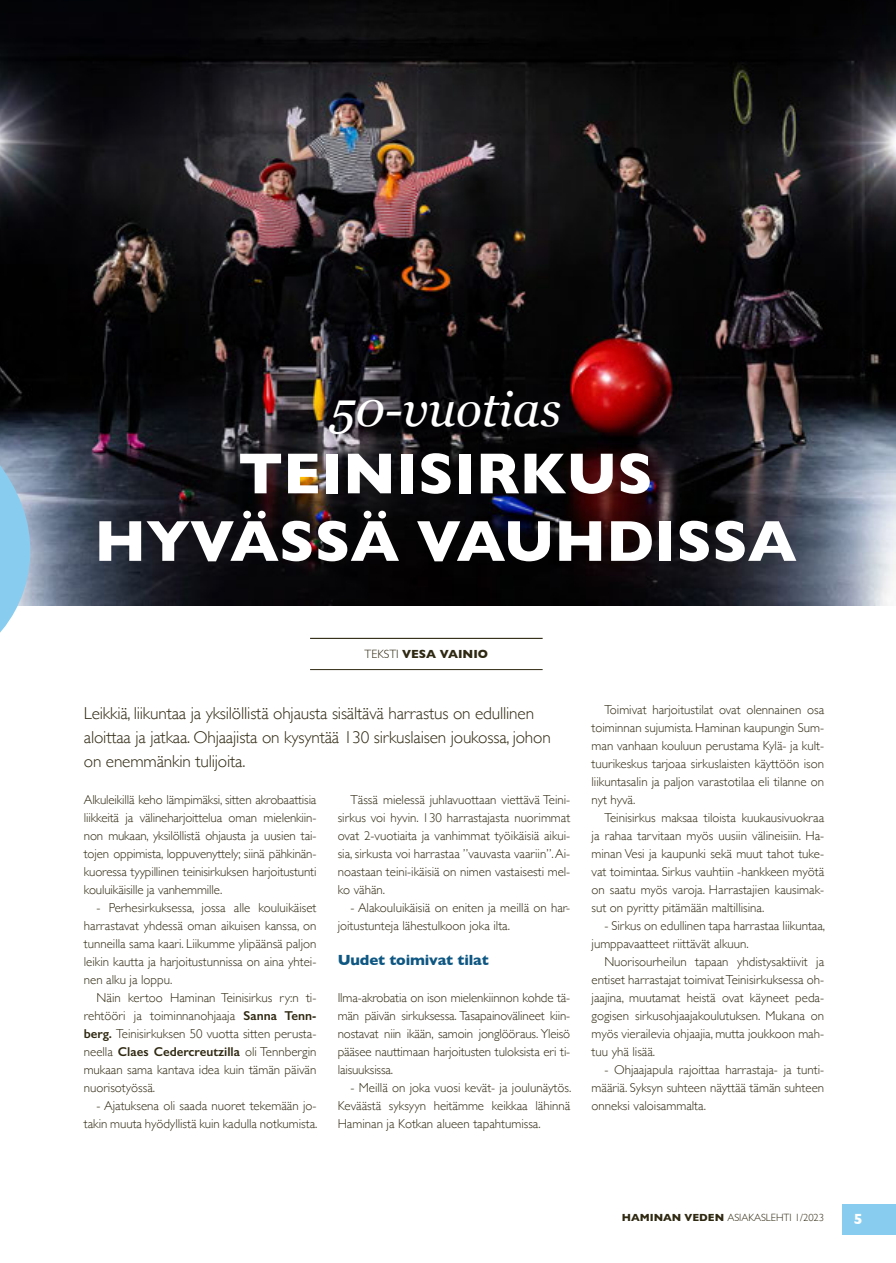
<style>
.page{position:relative;width:896px;height:1263px;background:#fff}
.page>*{position:absolute;margin:0;border:0;box-sizing:border-box;transform-origin:0 0}
.t1{font:700 58.5px/67.5px "Gill Sans";color:#fff;text-align:center}
.t2{font:italic 48px "Georgia";color:#fff}
.t3{font:300 17.25px/24px "Gill Sans";letter-spacing:-.01em;color:#2f2912}
.t4{font:700 15px "Gill Sans";letter-spacing:-.01em;color:#0e5783}
.t5{font:700 15px "Gill Sans";color:#fff}
.t6{font:300 12.9px/18px "Gill Sans";color:#2f2912;text-align:justify}
.t7{font:700 12px "Gill Sans";color:#2f2912}
.t8{font:300 10.5px "Gill Sans";color:#2f2912}
.s1{font-weight:300}
.s2{font-weight:600}
.s3{font-weight:700}
</style>
<div class="page">
<div style="left:842px;top:1204px;width:53px;height:30px;background:#88cdef"></div>
<img style="left:0;top:0;width:895px;height:606px">
<hr style="left:310px;top:638px;width:232px;height:1px;background:#2f2912">
<hr style="left:310px;top:669px;width:232px;height:1px;background:#2f2912">
<svg style="left:0;top:290px;width:34px;height:343px;background:#597282"></svg>
<h2 class="t2" style="left:330px;top:382px;width:233px">50-vuotias</h2>
<h1 class="t1" style="left:94px;top:438px;width:703px">TEINISIRKUS<br>HYVÄSSÄ VAUHDISSA</h1>
<p class="t7" style="left:364px;top:644px;width:125px"><span class="s1">TEKSTI</span> VESA VAINIO</p>
<h3 class="t3" style="left:84px;top:700px;width:468px">Leikkiä, liikuntaa ja yksilöllistä ohjausta sisältävä harrastus on edullinen aloittaa ja jatkaa. Ohjaajista on kysyntää 130 sirkuslaisen joukossa, johon on enemmänkin tulijoita.</h3>
<p class="t6" style="left:84px;top:790px;width:234px">Alkuleikillä keho lämpimäksi, sitten akrobaattisia liikkeitä ja välineharjoittelua oman mielenkiin&shy;non mukaan, yksilöllistä ohjausta ja uusien tai&shy;tojen oppimista, loppuvenyttely; siinä pähkinän&shy;kuoressa tyypillinen teinisirkuksen harjoitustunti kouluikäisille ja vanhemmille.</p>
<p class="t6" style="left:84px;top:898px;width:234px;text-indent:13px">- Perhesirkuksessa, jossa alle kouluikäiset harrastavat yhdessä oman aikuisen kanssa, on tunneilla sama kaari. Liikumme ylipäänsä paljon leikin kautta ja harjoitustunnissa on aina yhtei&shy;nen alku ja loppu.</p>
<p class="t6" style="left:84px;top:988px;width:234px;text-indent:13px">Näin kertoo Haminan Teinisirkus ry:n ti&shy;rehtööri ja toiminnanohjaaja <span class="s2">Sanna Tenn&shy;berg.</span> Teinisirkuksen 50 vuotta sitten perusta&shy;neella <span class="s2">Claes Cedercreutzilla</span> oli Tennbergin mukaan sama kantava idea kuin tämän päivän nuorisotyössä.</p>
<p class="t6" style="left:84px;top:1096px;width:235px;text-align:right">- Ajatuksena oli saada nuoret tekemään jo&shy;takin muuta hyödyllistä kuin kadulla notkumista.</p>
<p class="t6" style="left:337px;top:790px;width:234px;text-indent:13px">Tässä mielessä juhlavuottaan viettävä Teini&shy;sirkus voi hyvin. 130 harrastajasta nuorimmat ovat 2-vuotiaita ja vanhimmat työikäisiä aikui&shy;sia, sirkusta voi harrastaa ”vauvasta vaariin”. Ai&shy;noastaan teini-ikäisiä on nimen vastaisesti mel&shy;ko vähän.</p>
<p class="t6" style="left:337px;top:898px;width:234px;text-indent:13px">- Alakouluikäisiä on eniten ja meillä on har&shy;joitustunteja lähestulkoon joka ilta.</p>
<p class="t4" style="left:337px;top:948px;width:152px">Uudet toimivat tilat</p>
<p class="t6" style="left:337px;top:988px;width:234px">Ilma-akrobatia on ison mielenkiinnon kohde tä&shy;män päivän sirkuksessa. Tasapainovälineet kiin&shy;nostavat niin ikään, samoin jonglööraus. Yleisö pääsee nauttimaan harjoitusten tuloksista eri ti&shy;laisuuksissa.</p>
<p class="t6" style="left:337px;top:1078px;width:235px;text-indent:13px">- Meillä on joka vuosi kevät- ja joulunäytös.<br>Keväästä syksyyn heitämme keikkaa lähinnä Haminan ja Kotkan alueen tapahtumissa.</p>
<p class="t6" style="left:591px;top:700px;width:234px;text-indent:13px">Toimivat harjoitustilat ovat olennainen osa toiminnan sujumista. Haminan kaupungin Sum&shy;man vanhaan kouluun perustama Kylä- ja kult&shy;tuurikeskus tarjoaa sirkuslaisten käyttöön ison liikuntasalin ja paljon varastotilaa eli tilanne on nyt hyvä.</p>
<p class="t6" style="left:591px;top:808px;width:234px;text-indent:13px">Teinisirkus maksaa tiloista kuukausivuokraa ja rahaa tarvitaan myös uusiin välineisiin. Ha&shy;minan Vesi ja kaupunki sekä muut tahot tuke&shy;vat toimintaa. Sirkus vauhtiin -hankkeen myötä on saatu myös varoja. Harrastajien kausimak&shy;sut on pyritty pitämään maltillisina.</p>
<p class="t6" style="left:591px;top:916px;width:235px;text-indent:13px">- Sirkus on edullinen tapa harrastaa liikuntaa, jumppavaatteet riittävät alkuun.</p>
<p class="t6" style="left:591px;top:952px;width:234px;text-indent:13px">Nuorisourheilun tapaan yhdistysaktiivit ja entiset harrastajat toimivat Teinisirkuksessa oh&shy;jaajina, muutamat heistä ovat käyneet peda&shy;gogisen sirkusohjaajakoulutuksen. Mukana on myös vierailevia ohjaajia, mutta joukkoon mah&shy;tuu yhä lisää.</p>
<p class="t6" style="left:591px;top:1060px;width:234px;text-indent:13px">- Ohjaajapula rajoittaa harrastaja- ja tunti&shy;määriä. Syksyn suhteen näyttää tämän suhteen onneksi valoisammalta.</p>
<p class="t8" style="left:621px;top:1208px;width:204px"><span class="s3">HAMINAN VEDEN</span> ASIAKASLEHTI 1/2023</p>
<p class="t5" style="left:853px;top:1206px;width:10px">5</p>
</div>
